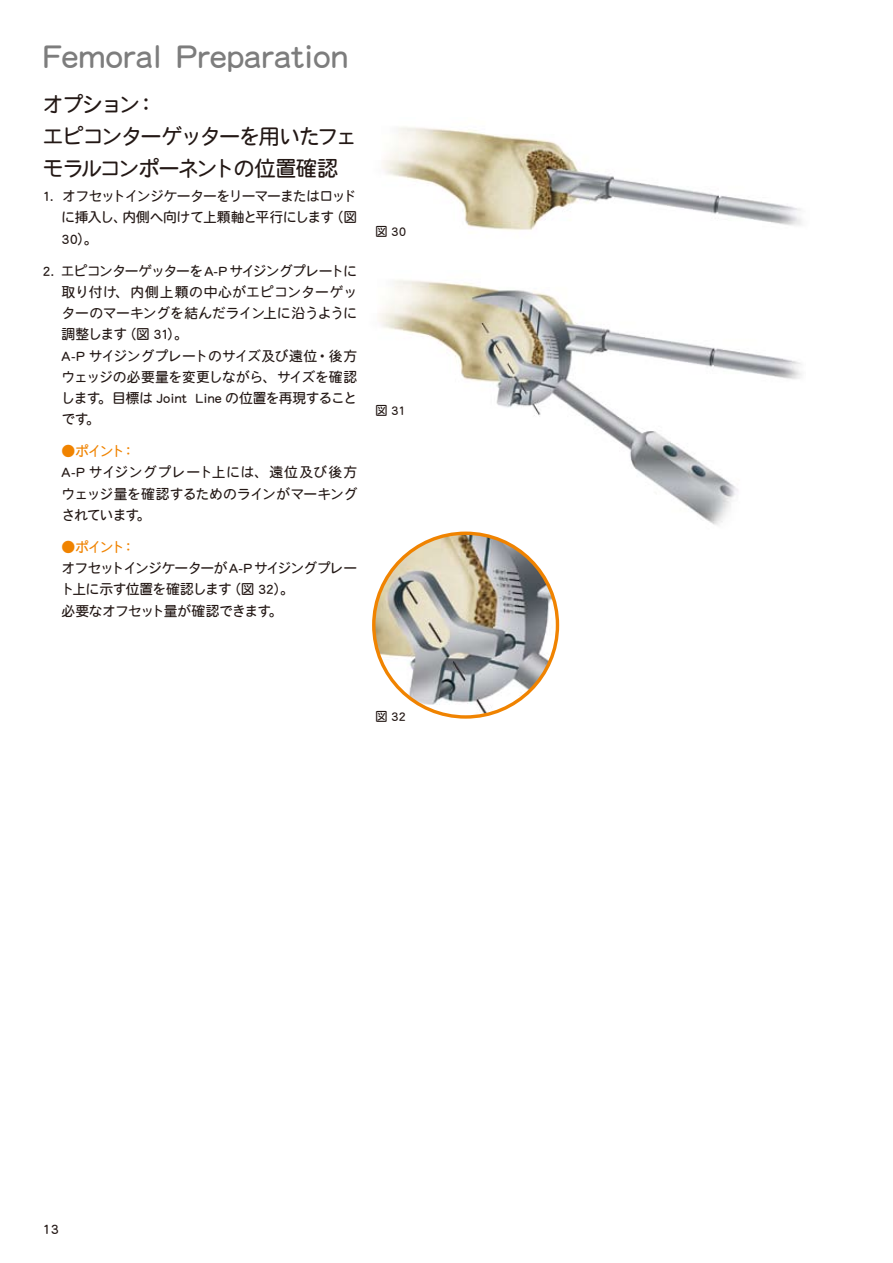
<style>
.page{position:relative;width:893px;height:1263px;background:#fff}
.page>*{position:absolute;margin:0;border:0;box-sizing:border-box;transform-origin:0 0}
.t1{font:34.05px "DFHS Maru Gothic Std W4";letter-spacing:-.015em;color:#7d7d7d}
.t2{font:21.3px/32px "DFHS Maru Gothic Std W4";letter-spacing:-.08em;color:#231815}
.t3{font:13.8px/21.3px "DFHS Maru Gothic Std W4";letter-spacing:-.04em;color:#231815;text-align:justify}
.t4{font:13.8px/21.3px "DFHS Maru Gothic Std W4";letter-spacing:-.06em;color:#231815}
.t5{font:13.8px "DFHS Maru Gothic Std W4";letter-spacing:-.12em;color:#f08300}
.t6{font:12.75px "DFHS Maru Gothic Std W4";color:#231815}
</style>
<div class="page">
<img style="left:382px;top:127px;width:420px;height:103px">
<img style="left:378px;top:280px;width:424px;height:256px">
<img style="left:374px;top:533px;width:183px;height:184px;border-radius:92px">
<h1 class="t1" style="left:43px;top:37px;width:307px">Femoral Preparation</h1>
<h2 class="t2" style="left:43px;top:88px;width:316px">オプション：<br>エピコンターゲッターを用いたフェモラルコンポーネントの位置確認</h2>
<p class="t3" style="left:62px;top:185px;width:297px;text-indent:-19px">1. オフセットインジケーターをリーマーまたはロッドに挿入し、内側へ向けて上顆軸と平行にします（図30）。</p>
<p class="t3" style="left:62px;top:260px;width:297px;text-align:left;text-indent:-19px">2. エピコンターゲッターをA-P サイジングプレートに取り付け、内側上顆の中心がエピコンターゲッターのマーキングを結んだライン上に沿うように調整します（図 31）。<br>A-P サイジングプレートのサイズ及び遠位・後方ウェッジの必要量を変更しながら、サイズを確認します。目標は Joint Line の位置を再現することです。</p>
<p class="t5" style="left:62px;top:444px;width:75px">●ポイント：</p>
<p class="t3" style="left:62px;top:462px;width:297px">A-P サイジングプレート上には、遠位及び後方ウェッジ量を確認するためのラインがマーキングされています。</p>
<p class="t5" style="left:62px;top:539px;width:75px">●ポイント：</p>
<p class="t4" style="left:62px;top:557px;width:297px">オフセットインジケーターがA-P サイジングプレート上に示す位置を確認します（図 32）。<br>必要なオフセット量が確認できます。</p>
<p class="t6" style="left:375px;top:225px;width:33px">図 30</p>
<p class="t6" style="left:375px;top:403px;width:32px">図 31</p>
<p class="t6" style="left:375px;top:710px;width:33px">図 32</p>
<p class="t3" style="left:43px;top:1219px;width:18px">13</p>
</div>
